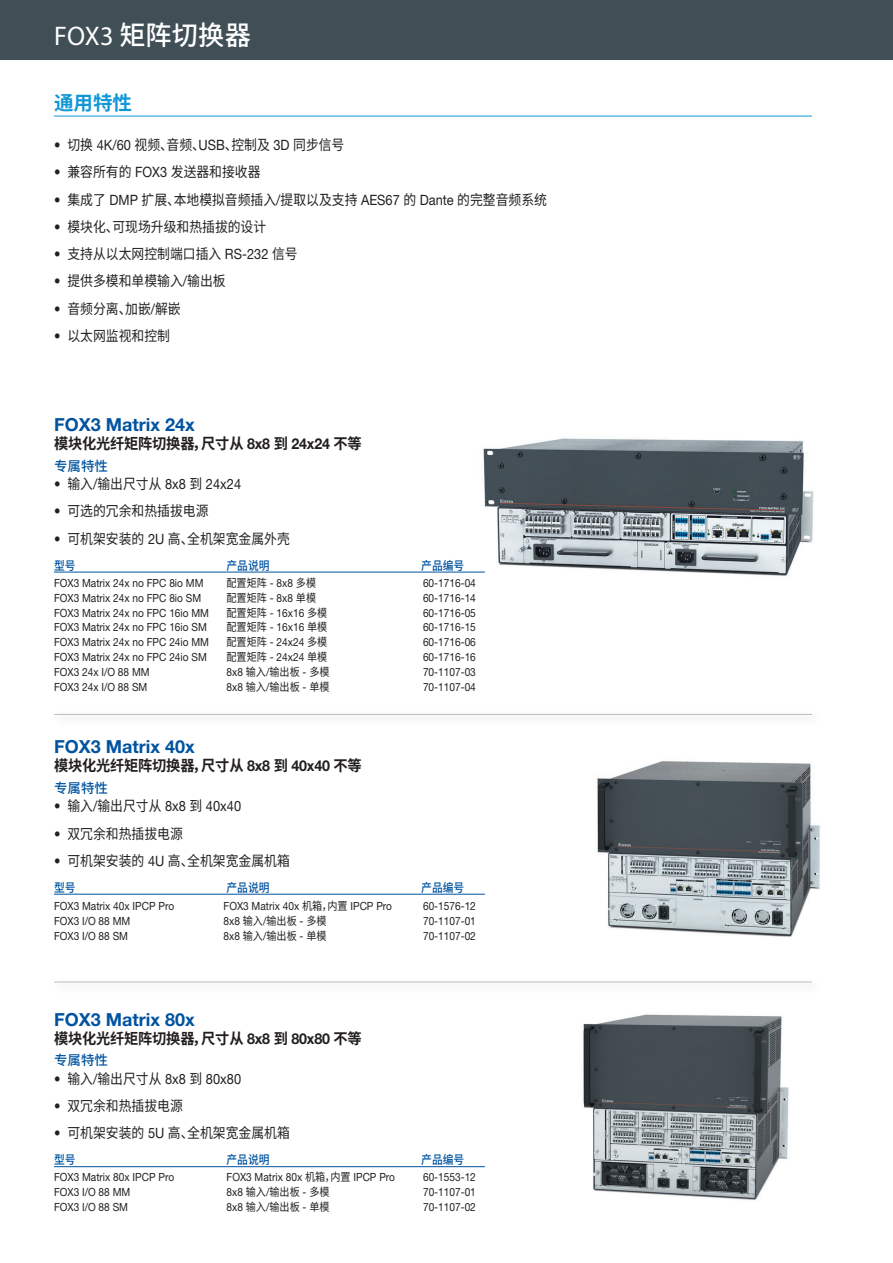
<style>
.page{position:relative;width:893px;height:1263px;background:#fff}
.page>*{position:absolute;margin:0;border:0;box-sizing:border-box;transform-origin:0 0}
.header_main{font:500 27px "Source Han Sans CN";letter-spacing:.005em;color:#fff}
.features_secondary_h{font:700 19.5px "Source Han Sans CN";color:#1197d6}
.product_header{font:700 18px "Helvetica Neue LT Std";color:#0153a0}
.product_subhead{font:700 15px "Source Han Sans CN";letter-spacing:-.015em;color:#231f20;scale:.95 1}
.t1{font:14.25px "Source Han Sans CN";color:#231f20;scale:.9 1}
.t2{font:14.25px "Helvetica Neue LT Std";color:#231f20;scale:.9 1}
.unique_features_subh{font:500 13.5px "Source Han Sans CN";color:#0153a0}
.m_vd_pn__non_condenc{font:500 12px "Source Han Sans CN";color:#0153a0;scale:.9 1}
.m_vd_pn_non_condence{font:11.25px "Helvetica Neue LT Std";color:#231f20;scale:.9 1}
.m_vd_pn_non_condence-2{font:11.25px "Source Han Sans CN";color:#231f20;scale:.9 1}
.s1{font-family:"Myriad Pro";font-weight:400}
.s2{font-family:"Helvetica Neue LT Std"}
.s3{font-family:"Source Han Sans CN"}
</style>
<div class="page">
<div style="left:0;top:0;width:893px;height:60px;background:#404e56"></div>
<div style="left:51px;top:710px;width:772px;height:17px;background:#fafafa"></div>
<hr style="left:54px;top:714px;width:758px;height:1px;background:#bcbdc0">
<div style="left:51px;top:977px;width:772px;height:17px;background:#231f20;opacity:.4"></div>
<hr style="left:54px;top:982px;width:758px;height:1px;background:#bcbdc0">
<img style="left:480px;top:438px;width:334px;height:138px">
<img style="left:597px;top:761px;width:223px;height:176px">
<img style="left:583px;top:1014px;width:206px;height:186px">
<hr style="left:54px;top:116px;width:758px;height:1px;background:#1197d6">
<hr style="left:54px;top:572px;width:431px;height:1px;background:#0153a0">
<hr style="left:54px;top:894px;width:431px;height:1px;background:#0153a0">
<hr style="left:54px;top:1166px;width:431px;height:1px;background:#0153a0">
<p class="header_main" style="left:54px;top:19px;width:198px"><span class="s1">FOX3</span> 矩阵切换器</p>
<p class="features_secondary_h" style="left:54px;top:92px;width:79px">通用特性</p>
<p class="t1" style="left:54px;top:137px;width:324px"><span class="s2">•</span> 切换 <span class="s2">4K/60</span> 视频、音频、<span class="s2">USB</span>、控制及 <span class="s2">3D</span> 同步信号</p>
<p class="t1" style="left:54px;top:164px;width:231px"><span class="s2">•</span> 兼容所有的 <span class="s2">FOX3</span> 发送器和接收器</p>
<p class="t1" style="left:54px;top:191px;width:549px"><span class="s2">•</span> 集成了 <span class="s2">DMP</span> 扩展、本地模拟音频插入<span class="s2">/</span>提取以及支持 <span class="s2">AES67</span> 的 <span class="s2">Dante</span> 的完整音频系统</p>
<p class="t1" style="left:54px;top:219px;width:237px"><span class="s2">•</span> 模块化、可现场升级和热插拔的设计</p>
<p class="t1" style="left:54px;top:246px;width:272px"><span class="s2">•</span> 支持从以太网控制端口插入 <span class="s2">RS-232</span> 信号</p>
<p class="t1" style="left:54px;top:273px;width:192px"><span class="s2">•</span> 提供多模和单模输入<span class="s2">/</span>输出板</p>
<p class="t1" style="left:54px;top:300px;width:142px"><span class="s2">•</span> 音频分离、加嵌<span class="s2">/</span>解嵌</p>
<p class="t1" style="left:54px;top:328px;width:131px"><span class="s2">•</span> 以太网监视和控制</p>
<p class="product_header" style="left:54px;top:413px;width:142px">FOX3 Matrix 24x</p>
<p class="product_subhead" style="left:54px;top:435px;width:326px">模块化光纤矩阵切换器，尺寸从 <span class="s2">8x8</span> 到 <span class="s2">24x24</span> 不等</p>
<p class="unique_features_subh" style="left:54px;top:458px;width:55px">专属特性</p>
<p class="t2" style="left:54px;top:476px;width:209px">• <span class="s3">输入</span>/<span class="s3">输出尺寸从</span> 8x8 <span class="s3">到</span> 24x24</p>
<p class="t1" style="left:54px;top:503px;width:173px"><span class="s2">•</span> 可选的冗余和热插拔电源</p>
<p class="t1" style="left:54px;top:530px;width:264px"><span class="s2">•</span> 可机架安装的 <span class="s2">2U</span> 高、全机架宽金属外壳</p>
<p class="m_vd_pn__non_condenc" style="left:54px;top:558px;width:25px">型号</p>
<p class="m_vd_pn__non_condenc" style="left:226px;top:558px;width:50px">产品说明</p>
<p class="m_vd_pn__non_condenc" style="left:421px;top:558px;width:49px">产品编号</p>
<p class="m_vd_pn_non_condence" style="left:54px;top:576px;width:168px">FOX3 Matrix 24x no FPC 8io MM</p>
<p class="m_vd_pn_non_condence-2" style="left:226px;top:576px;width:101px">配置矩阵 <span class="s2">- 8x8</span> 多模</p>
<p class="m_vd_pn_non_condence" style="left:423px;top:576px;width:60px">60-1716-04</p>
<p class="m_vd_pn_non_condence" style="left:54px;top:591px;width:165px">FOX3 Matrix 24x no FPC 8io SM</p>
<p class="m_vd_pn_non_condence-2" style="left:226px;top:591px;width:101px">配置矩阵 <span class="s2">- 8x8</span> 单模</p>
<p class="m_vd_pn_non_condence" style="left:423px;top:591px;width:60px">60-1716-14</p>
<p class="m_vd_pn_non_condence" style="left:54px;top:606px;width:174px">FOX3 Matrix 24x no FPC 16io MM</p>
<p class="m_vd_pn_non_condence-2" style="left:226px;top:606px;width:114px">配置矩阵 <span class="s2">- 16x16</span> 多模</p>
<p class="m_vd_pn_non_condence" style="left:423px;top:606px;width:60px">60-1716-05</p>
<p class="m_vd_pn_non_condence" style="left:54px;top:621px;width:171px">FOX3 Matrix 24x no FPC 16io SM</p>
<p class="m_vd_pn_non_condence-2" style="left:226px;top:621px;width:114px">配置矩阵 <span class="s2">- 16x16</span> 单模</p>
<p class="m_vd_pn_non_condence" style="left:423px;top:621px;width:60px">60-1716-15</p>
<p class="m_vd_pn_non_condence" style="left:54px;top:636px;width:174px">FOX3 Matrix 24x no FPC 24io MM</p>
<p class="m_vd_pn_non_condence-2" style="left:226px;top:636px;width:114px">配置矩阵 <span class="s2">- 24x24</span> 多模</p>
<p class="m_vd_pn_non_condence" style="left:423px;top:636px;width:60px">60-1716-06</p>
<p class="m_vd_pn_non_condence" style="left:54px;top:651px;width:171px">FOX3 Matrix 24x no FPC 24io SM</p>
<p class="m_vd_pn_non_condence-2" style="left:226px;top:651px;width:114px">配置矩阵 <span class="s2">- 24x24</span> 单模</p>
<p class="m_vd_pn_non_condence" style="left:423px;top:651px;width:60px">60-1716-16</p>
<p class="m_vd_pn_non_condence" style="left:54px;top:666px;width:108px">FOX3 24x I/O 88 MM</p>
<p class="m_vd_pn_non_condence-2" style="left:226px;top:666px;width:116px"><span class="s2">8x8</span> 输入<span class="s2">/</span>输出板 <span class="s2">-</span> 多模</p>
<p class="m_vd_pn_non_condence" style="left:423px;top:666px;width:60px">70-1107-03</p>
<p class="m_vd_pn_non_condence" style="left:54px;top:681px;width:105px">FOX3 24x I/O 88 SM</p>
<p class="m_vd_pn_non_condence-2" style="left:226px;top:681px;width:116px"><span class="s2">8x8</span> 输入<span class="s2">/</span>输出板 <span class="s2">-</span> 单模</p>
<p class="m_vd_pn_non_condence" style="left:423px;top:681px;width:60px">70-1107-04</p>
<p class="product_header" style="left:54px;top:735px;width:142px">FOX3 Matrix 40x</p>
<p class="product_subhead" style="left:54px;top:757px;width:326px">模块化光纤矩阵切换器，尺寸从 <span class="s2">8x8</span> 到 <span class="s2">40x40</span> 不等</p>
<p class="unique_features_subh" style="left:54px;top:780px;width:55px">专属特性</p>
<p class="t2" style="left:54px;top:798px;width:209px">• <span class="s3">输入</span>/<span class="s3">输出尺寸从</span> 8x8 <span class="s3">到</span> 40x40</p>
<p class="t1" style="left:54px;top:825px;width:145px"><span class="s2">•</span> 双冗余和热插拔电源</p>
<p class="t1" style="left:54px;top:853px;width:264px"><span class="s2">•</span> 可机架安装的 <span class="s2">4U</span> 高、全机架宽金属机箱</p>
<p class="m_vd_pn__non_condenc" style="left:54px;top:880px;width:25px">型号</p>
<p class="m_vd_pn__non_condenc" style="left:226px;top:880px;width:50px">产品说明</p>
<p class="m_vd_pn__non_condenc" style="left:421px;top:880px;width:49px">产品编号</p>
<p class="m_vd_pn_non_condence" style="left:54px;top:899px;width:135px">FOX3 Matrix 40x IPCP Pro</p>
<p class="m_vd_pn_non_condence" style="left:224px;top:899px;width:189px">FOX3 Matrix 40x <span class="s3">机箱，内置</span> IPCP Pro</p>
<p class="m_vd_pn_non_condence" style="left:423px;top:899px;width:60px">60-1576-12</p>
<p class="m_vd_pn_non_condence" style="left:54px;top:914px;width:86px">FOX3 I/O 88 MM</p>
<p class="m_vd_pn_non_condence-2" style="left:224px;top:914px;width:116px"><span class="s2">8x8</span> 输入<span class="s2">/</span>输出板 <span class="s2">-</span> 多模</p>
<p class="m_vd_pn_non_condence" style="left:423px;top:914px;width:60px">70-1107-01</p>
<p class="m_vd_pn_non_condence" style="left:54px;top:929px;width:84px">FOX3 I/O 88 SM</p>
<p class="m_vd_pn_non_condence-2" style="left:224px;top:929px;width:116px"><span class="s2">8x8</span> 输入<span class="s2">/</span>输出板 <span class="s2">-</span> 单模</p>
<p class="m_vd_pn_non_condence" style="left:423px;top:929px;width:60px">70-1107-02</p>
<p class="product_header" style="left:54px;top:1008px;width:142px">FOX3 Matrix 80x</p>
<p class="product_subhead" style="left:54px;top:1029px;width:326px">模块化光纤矩阵切换器，尺寸从 <span class="s2">8x8</span> 到 <span class="s2">80x80</span> 不等</p>
<p class="unique_features_subh" style="left:54px;top:1052px;width:55px">专属特性</p>
<p class="t2" style="left:54px;top:1070px;width:209px">• <span class="s3">输入</span>/<span class="s3">输出尺寸从</span> 8x8 <span class="s3">到</span> 80x80</p>
<p class="t1" style="left:54px;top:1098px;width:145px"><span class="s2">•</span> 双冗余和热插拔电源</p>
<p class="t1" style="left:54px;top:1125px;width:264px"><span class="s2">•</span> 可机架安装的 <span class="s2">5U</span> 高、全机架宽金属机箱</p>
<p class="m_vd_pn__non_condenc" style="left:54px;top:1153px;width:25px">型号</p>
<p class="m_vd_pn__non_condenc" style="left:226px;top:1153px;width:50px">产品说明</p>
<p class="m_vd_pn__non_condenc" style="left:421px;top:1153px;width:49px">产品编号</p>
<p class="m_vd_pn_non_condence" style="left:54px;top:1170px;width:135px">FOX3 Matrix 80x IPCP Pro</p>
<p class="m_vd_pn_non_condence" style="left:226px;top:1170px;width:189px">FOX3 Matrix 80x <span class="s3">机箱，内置</span> IPCP Pro</p>
<p class="m_vd_pn_non_condence" style="left:423px;top:1170px;width:60px">60-1553-12</p>
<p class="m_vd_pn_non_condence" style="left:54px;top:1185px;width:86px">FOX3 I/O 88 MM</p>
<p class="m_vd_pn_non_condence-2" style="left:226px;top:1186px;width:116px"><span class="s2">8x8</span> 输入<span class="s2">/</span>输出板 <span class="s2">-</span> 多模</p>
<p class="m_vd_pn_non_condence" style="left:423px;top:1185px;width:60px">70-1107-01</p>
<p class="m_vd_pn_non_condence" style="left:54px;top:1200px;width:84px">FOX3 I/O 88 SM</p>
<p class="m_vd_pn_non_condence-2" style="left:226px;top:1201px;width:116px"><span class="s2">8x8</span> 输入<span class="s2">/</span>输出板 <span class="s2">-</span> 单模</p>
<p class="m_vd_pn_non_condence" style="left:423px;top:1200px;width:60px">70-1107-02</p>
</div>
